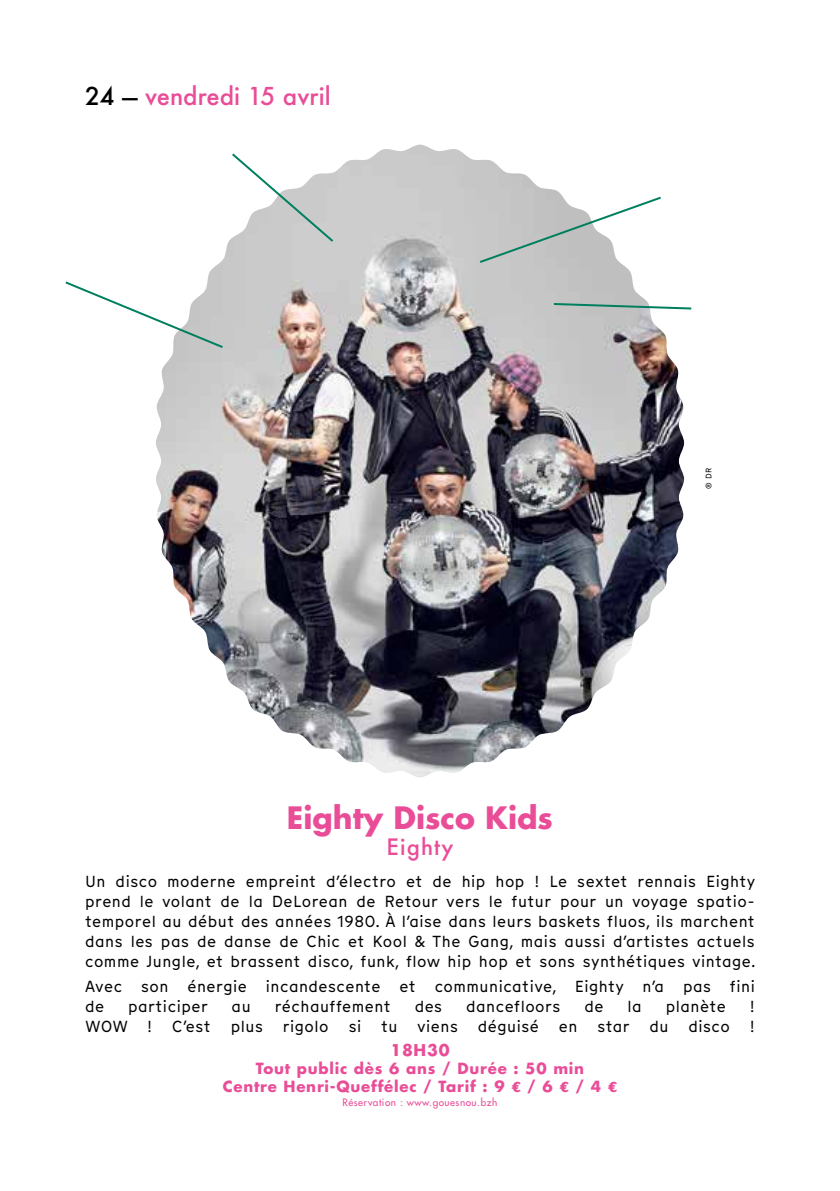
<style>
.page{position:relative;width:840px;height:1191px;background:#fff}
.page>*{position:absolute;margin:0;border:0;box-sizing:border-box;transform-origin:0 0}
.t1{font:700 30px "Futura";color:#e94d97}
.t2{font:500 24px "Futura";color:#e94d97}
.t3{font:500 22px "Futura";letter-spacing:.05em;color:#e94d97}
.t4{font:16px/20px "Munken Sans";letter-spacing:.03em;color:#000;text-align:justify}
.t5{font:700 15.8px "Futura";letter-spacing:.05em;color:#e94d97}
.t6{font:700 15px/18px "Futura";letter-spacing:.05em;color:#e94d97;text-align:center}
.t7{font:10px "Futura";letter-spacing:.05em;color:#e94d97}
.t8{font:8px "Munken Sans";color:#000}
.s1{color:#000}
.s2{font-family:"Faune Display";font-weight:900}
</style>
<div class="page">
<img style="left:156px;top:149px;width:527px;height:628px">
<svg style="left:65px;top:280px;width:160px;height:70px"></svg>
<svg style="left:230px;top:151px;width:105px;height:93px"></svg>
<svg style="left:477px;top:195px;width:185px;height:69px"></svg>
<svg style="left:551px;top:302px;width:141px;height:8px"></svg>
<h2 class="t2" style="left:85px;top:79px;width:247px"><span class="s1">24 —</span> vendredi 15 avril</h2>
<p class="t8" style="left:702px;top:488px;width:22px;rotate:-90deg">® DR</p>
<h1 class="t1" style="left:287px;top:798px;width:267px">Eighty Disco Kids</h1>
<h3 class="t3" style="left:386px;top:832px;width:68px">Eighty</h3>
<p class="t4" style="left:85px;top:870px;width:671px">Un disco moderne empreint d’électro et de hip hop ! Le sextet rennais Eighty prend le volant de la DeLorean de Retour vers le futur pour un voyage spatio&shy;temporel au début des années 1980. À l’aise dans leurs baskets fluos, ils marchent dans les pas de danse de Chic et Kool &amp; The Gang, mais aussi d’artistes actuels comme Jungle, et brassent disco, funk, flow hip hop et sons synthétiques vintage.</p>
<p class="t4" style="left:85px;top:976px;width:671px">Avec son énergie incandescente et communicative, Eighty n’a pas fini de</p>
<p class="t4" style="left:128px;top:996px;width:81px">participer</p>
<p class="t4" style="left:231px;top:996px;width:21px">au</p>
<p class="t4" style="left:274px;top:996px;width:117px">réchauffement</p>
<p class="t4" style="left:414px;top:996px;width:29px">des</p>
<p class="t4" style="left:466px;top:996px;width:96px">dancefloors</p>
<p class="t4" style="left:584px;top:996px;width:21px">de</p>
<p class="t4" style="left:627px;top:996px;width:16px">la</p>
<p class="t4" style="left:665px;top:996px;width:62px">planète</p>
<p class="t4" style="left:85px;top:996px;width:671px;text-align:right">!<br>WOW ! C’est plus rigolo si tu viens déguisé en star du disco !</p>
<p class="t5" style="left:390px;top:1039px;width:61px">18H30</p>
<p class="t6" style="left:223px;top:1059px;width:395px">Tout public dès 6 ans / Durée : 50 min<br>Centre Henri-Queffélec / Tarif : 9 <span class="s2">€</span> / 6 <span class="s2">€</span> / 4 <span class="s2">€</span></p>
<p class="t7" style="left:342px;top:1096px;width:156px">Réservation : www.gouesnou.bzh</p>
</div>
